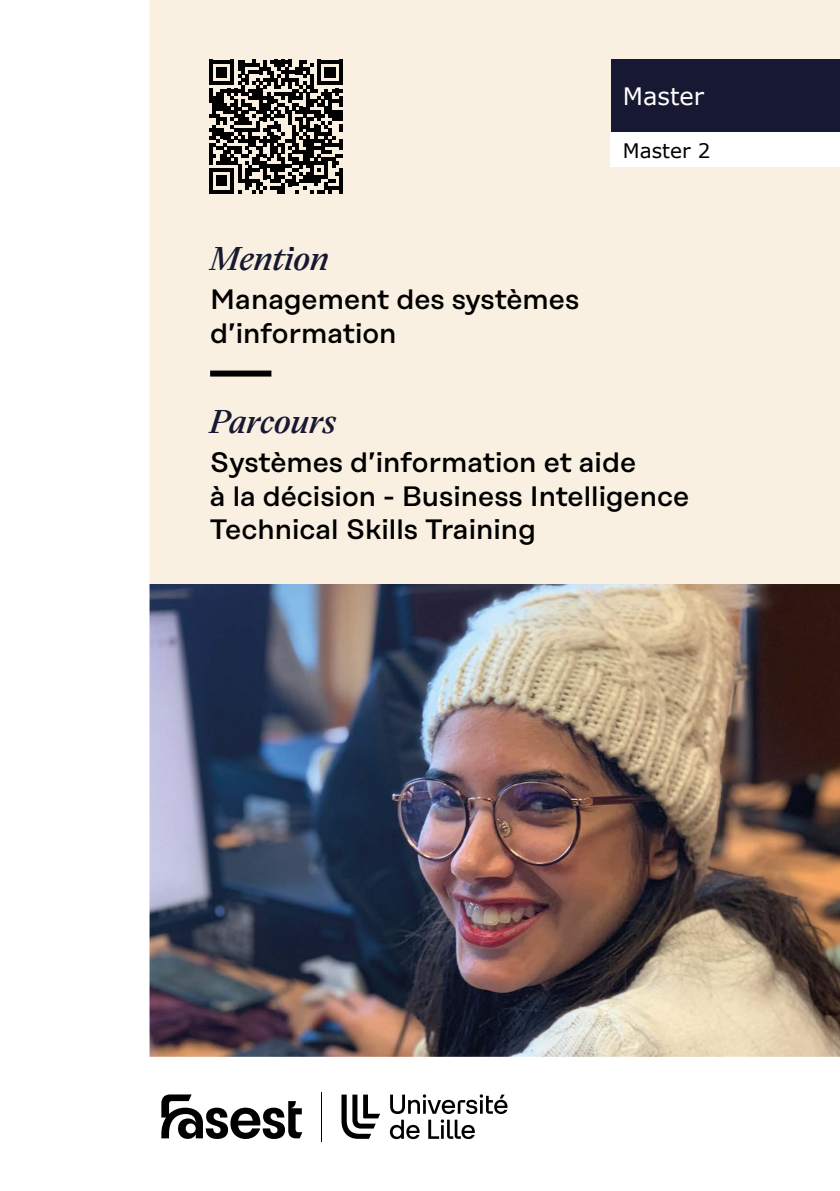
<style>
.page{position:relative;width:840px;height:1191px;background:#fff}
.page>*{position:absolute;margin:0;border:0;box-sizing:border-box;transform-origin:0 0}
.t1{font:italic 500 32px "Eliza";color:#171832}
.t2{font:500 28px/33.6px "Rational Display";color:#000}
.t3{font:24px "Verdana";color:#fff}
.t4{font:20px "Verdana";color:#000}
</style>
<div class="page">
<img style="left:149px;top:0;width:690px;height:1142px">
<div style="left:610px;top:132px;width:229px;height:34px;background:#fff"></div>
<div style="left:210px;top:370px;width:61px;height:6px;background:#000"></div>
<hr style="left:321px;top:1092px;width:1px;height:49px;background:#000">
<svg style="left:341px;top:1094px;width:39px;height:44px"></svg>
<svg style="left:389px;top:1094px;width:118px;height:45px"></svg>
<svg style="left:161px;top:1094px;width:141px;height:45px"></svg>
<svg style="left:209px;top:60px;width:133px;height:133px;background:#66615b"></svg>
<hr style="left:339px;top:168px;width:3px;height:25px;background:#000">
<p class="t3" style="left:622px;top:81px;width:83px">Master</p>
<p class="t1" style="left:210px;top:238px;width:120px">Mention</p>
<p class="t2" style="left:210px;top:283px;width:370px">Management des systèmes d’information</p>
<p class="t4" style="left:622px;top:138px;width:89px">Master 2</p>
<p class="t1" style="left:210px;top:401px;width:127px">Parcours</p>
<p class="t2" style="left:210px;top:445px;width:480px">Systèmes d’information et aide<br>à la décision - Business Intelligence<br>Technical Skills Training</p>
</div>
